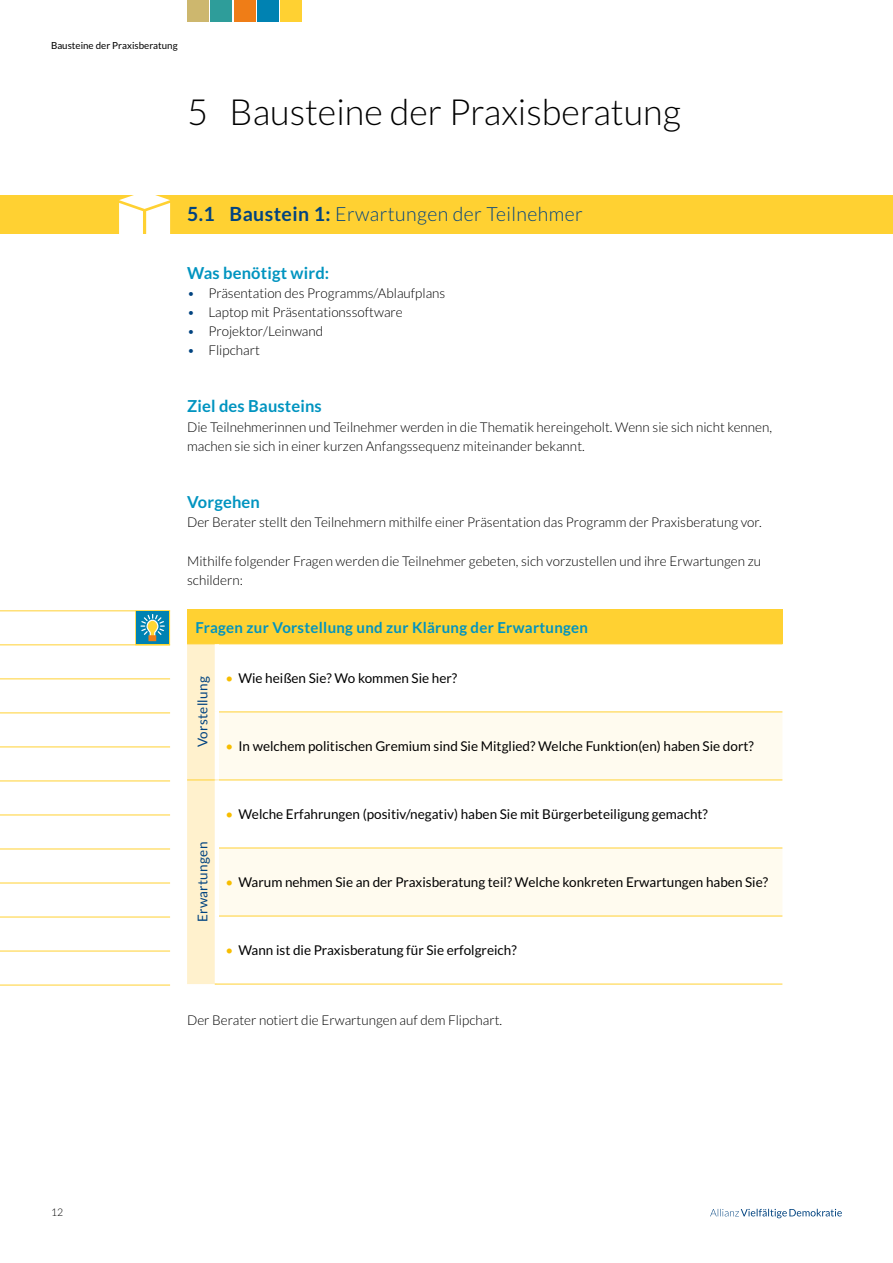
<style>
.page{position:relative;width:893px;height:1263px;background:#fff}
.page>*{position:absolute;margin:0;border:0;box-sizing:border-box;transform-origin:0 0}
.t1{font:300 36px "Lato";color:#000}
.t2{font:300 19.5px "Lato";letter-spacing:.02em;color:#004380}
.t3{font:700 16.5px "Lato";letter-spacing:.01em;color:#0094c0}
.t4{font:700 15px "Lato";letter-spacing:.02em;color:#0094c0}
.t5{font:300 13.5px/19.2px "Lato";color:#000}
.t6{font:13.5px "Lato";color:#000}
.t7{font:13.5px "Lato";letter-spacing:.02em;color:#004380}
.t8{font:300 10.5px "Lato";color:#000}
.t9{font:9.75px "Lato";color:#000}
.s1{font-weight:700}
.s2{color:#004380}
.s3{color:#f7bd00}
</style>
<div class="page">
<svg style="left:710px;top:1209px;width:132px;height:9px"></svg>
<hr style="left:0;top:610px;width:170px;height:1px;background:#ffd132">
<hr style="left:0;top:644px;width:170px;height:1px;background:#ffd132">
<hr style="left:0;top:678px;width:170px;height:1px;background:#ffd132">
<hr style="left:0;top:712px;width:170px;height:1px;background:#ffd132">
<hr style="left:0;top:746px;width:170px;height:1px;background:#ffd132">
<hr style="left:0;top:780px;width:170px;height:1px;background:#ffd132">
<hr style="left:0;top:814px;width:170px;height:1px;background:#ffd132">
<hr style="left:0;top:849px;width:170px;height:1px;background:#ffd132">
<hr style="left:0;top:883px;width:170px;height:1px;background:#ffd132">
<hr style="left:0;top:917px;width:170px;height:1px;background:#ffd132">
<hr style="left:0;top:951px;width:170px;height:1px;background:#ffd132">
<hr style="left:0;top:985px;width:170px;height:1px;background:#ffd132">
<div style="left:0;top:196px;width:893px;height:38px;background:#ffd132"></div>
<svg style="left:119px;top:195px;width:51px;height:39px;background:#fff8e0"></svg>
<div style="left:187px;top:610px;width:595px;height:34px;background:#ffd132"></div>
<div style="left:187px;top:644px;width:28px;height:340px;background:#fff1cd"></div>
<svg style="left:219px;top:644px;width:563px;height:340px"></svg>
<svg style="left:219px;top:712px;width:563px;height:204px;fill:#fffbef"></svg>
<hr style="left:219px;top:711px;width:563px;height:1px;background:#ffd132">
<hr style="left:187px;top:779px;width:30px;height:1px;background:#ffd132">
<hr style="left:217px;top:779px;width:565px;height:1px;background:#ffd132">
<hr style="left:219px;top:848px;width:563px;height:1px;background:#ffd132">
<hr style="left:219px;top:916px;width:563px;height:1px;background:#ffd132">
<hr style="left:215px;top:984px;width:567px;height:1px;background:#ffd132">
<div style="left:187px;top:0;width:21px;height:21px;background:#cdb76e"></div>
<div style="left:281px;top:0;width:21px;height:21px;background:#ffd132"></div>
<div style="left:210px;top:0;width:22px;height:21px;background:#2e9d9a"></div>
<div style="left:234px;top:0;width:21px;height:21px;background:#ef7d17"></div>
<div style="left:257px;top:0;width:22px;height:21px;background:#0082b2"></div>
<svg style="left:135px;top:610px;width:35px;height:35px"></svg>
<p class="t9" style="left:51px;top:40px;width:128px">Bausteine der Praxisberatung</p>
<h1 class="t1" style="left:187px;top:93px;width:495px">5 Bausteine der Praxisberatung</h1>
<h2 class="t2" style="left:187px;top:204px;width:397px"><span class="s1">5.1 Baustein 1:</span> Erwartungen der Teilnehmer</h2>
<p class="t3" style="left:187px;top:263px;width:144px">Was benötigt wird:</p>
<p class="t5" style="left:187px;top:283px;width:260px"><span class="s2">•</span> Präsentation des Programms/Ablaufplans</p>
<p class="t5" style="left:187px;top:302px;width:217px"><span class="s2">•</span> Laptop mit Präsentationssoftware</p>
<p class="t5" style="left:187px;top:322px;width:138px"><span class="s2">•</span> Projektor/Leinwand</p>
<p class="t5" style="left:187px;top:341px;width:74px"><span class="s2">•</span> Flipchart</p>
<p class="t3" style="left:187px;top:397px;width:136px">Ziel des Bausteins</p>
<p class="t5" style="left:187px;top:417px;width:586px">Die Teilnehmerinnen und Teilnehmer werden in die Thematik hereingeholt. Wenn sie sich nicht kennen, machen sie sich in einer kurzen Anfangssequenz miteinander bekannt.</p>
<p class="t3" style="left:187px;top:493px;width:74px">Vorgehen</p>
<p class="t5" style="left:187px;top:513px;width:576px">Der Berater stellt den Teilnehmern mithilfe einer Präsentation das Programm der Praxisberatung vor.</p>
<p class="t5" style="left:187px;top:551px;width:575px">Mithilfe folgender Fragen werden die Teilnehmer gebeten, sich vorzustellen und ihre Erwartungen zu schildern:</p>
<p class="t4" style="left:196px;top:619px;width:394px">Fragen zur Vorstellung und zur Klärung der Erwartungen</p>
<p class="t7" style="left:195px;top:747px;width:72px;rotate:-90deg">Vorstellung</p>
<p class="t6" style="left:225px;top:671px;width:233px"><span class="s3">•</span> Wie heißen Sie? Wo kommen Sie her?</p>
<p class="t6" style="left:225px;top:739px;width:530px"><span class="s3">•</span> In welchem politischen Gremium sind Sie Mitglied? Welche Funktion(en) haben Sie dort?</p>
<p class="t7" style="left:195px;top:922px;width:82px;rotate:-90deg">Erwartungen</p>
<p class="t6" style="left:225px;top:807px;width:484px"><span class="s3">•</span> Welche Erfahrungen (positiv/negativ) haben Sie mit Bürgerbeteiligung gemacht?</p>
<p class="t6" style="left:225px;top:875px;width:544px"><span class="s3">•</span> Warum nehmen Sie an der Praxisberatung teil? Welche konkreten Erwartungen haben Sie?</p>
<p class="t6" style="left:225px;top:943px;width:293px"><span class="s3">•</span> Wann ist die Praxisberatung für Sie erfolgreich?</p>
<p class="t5" style="left:187px;top:1010px;width:317px">Der Berater notiert die Erwartungen auf dem Flipchart.</p>
<p class="t8" style="left:51px;top:1207px;width:14px">12</p>
</div>
